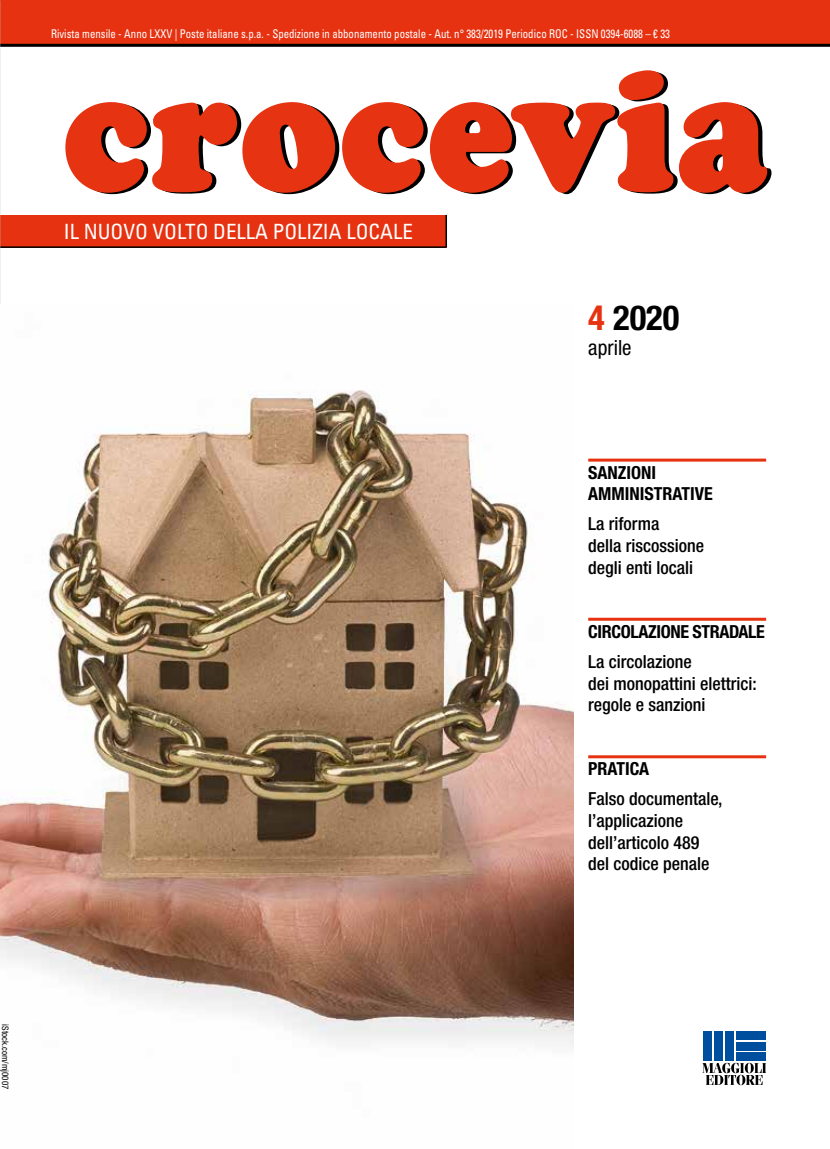
<style>
.page{position:relative;width:830px;height:1149px;background:#fff}
.page>*{position:absolute;margin:0;border:0;box-sizing:border-box;transform-origin:0 0}
.t1{font:700 condensed 34.5px "Helvetica Neue LT Std";color:#000}
.t2{font:condensed 21px "Univers LT Std";color:#fff}
.t3{font:condensed 21px "Helvetica Neue LT Std";color:#000}
.t4{font:500 condensed 18px/21.6px "Helvetica Neue LT Std";color:#000}
.t5{font:700 condensed 18px/21.6px "Helvetica Neue LT Std";color:#000}
.t6{font:700 condensed 18px "Helvetica Neue LT Std";letter-spacing:-.02em;color:#000}
.t7{font:condensed 12px "Univers LT Std";color:#fff;scale:.9 1}
.t8{font:condensed 9px "Helvetica Neue LT Std";color:#000}
.s1{color:#e63211}
</style>
<div class="page">
<svg style="left:0;top:0;width:829px;height:47px;background:#d72f10"></svg>
<svg style="left:65px;top:70px;width:703px;height:124px"></svg>
<svg style="left:703px;top:1031px;width:62px;height:30px"></svg>
<div style="left:735px;top:1052px;width:30px;height:8px;background:#004f9f"></div>
<div style="left:735px;top:1041px;width:30px;height:8px;background:#004f9f"></div>
<div style="left:735px;top:1030px;width:30px;height:9px;background:#004f9f"></div>
<svg style="left:702px;top:1062px;width:63px;height:22px"></svg>
<div style="left:724px;top:1030px;width:9px;height:30px;background:#004f9f"></div>
<div style="left:713px;top:1030px;width:9px;height:30px;background:#004f9f"></div>
<div style="left:702px;top:1030px;width:9px;height:30px;background:#004f9f"></div>
<hr style="left:588px;top:458px;width:177px;height:3px;background:#e63211">
<hr style="left:588px;top:617px;width:177px;height:3px;background:#e63211">
<hr style="left:588px;top:755px;width:177px;height:3px;background:#e63211">
<div style="left:0;top:215px;width:446px;height:32px;background:#e63211"></div>
<hr style="left:0;top:246px;width:446px;height:2px;background:#000">
<hr style="left:445px;top:215px;width:2px;height:32px;background:#000">
<img style="left:0;top:390px;width:573px;height:657px">
<p class="t7" style="left:51px;top:26px;width:688px">Rivista mensile - Anno LXXV | Poste italiane s.p.a. - Spedizione in abbonamento postale - Aut. n° 383/2019 Periodico ROC - ISSN 0394-6088 – € 33</p>
<p class="t2" style="left:64px;top:218px;width:350px">IL NUOVO VOLTO DELLA POLIZIA LOCALE</p>
<p class="t8" style="left:10px;top:1023px;width:67px;rotate:90deg">iStock.com/mj0007</p>
<h1 class="t1" style="left:588px;top:296px;width:93px"><span class="s1">4</span> 2020</h1>
<p class="t3" style="left:588px;top:335px;width:45px">aprile</p>
<p class="t5" style="left:588px;top:461px;width:126px">SANZIONI<br>AMMINISTRATIVE</p>
<p class="t4" style="left:588px;top:513px;width:117px">La riforma<br>della riscossione degli enti locali</p>
<p class="t6" style="left:588px;top:620px;width:178px">CIRCOLAZIONE STRADALE</p>
<p class="t4" style="left:588px;top:650px;width:170px">La circolazione<br>dei monopattini elettrici: regole e sanzioni</p>
<p class="t5" style="left:588px;top:757px;width:63px">PRATICA</p>
<p class="t4" style="left:588px;top:787px;width:136px">Falso documentale, l’applicazione dell’articolo 489 del codice penale</p>
</div>
